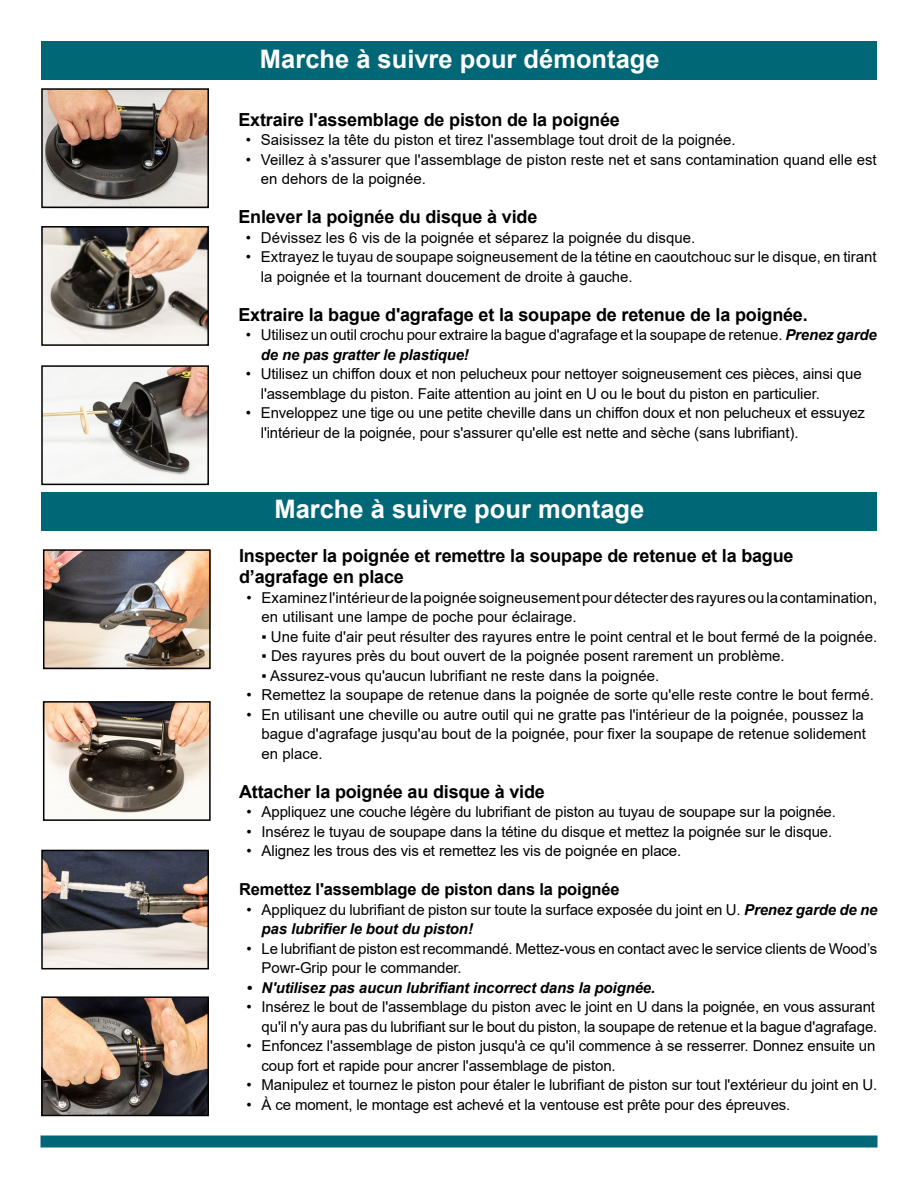
<style>
.page{position:relative;width:918px;height:1188px;background:#fff}
.page>*{position:absolute;margin:0;border:0;box-sizing:border-box;transform-origin:0 0}
.t1{font:700 25.5px "Arial";color:#fff}
.t2{font:700 18px/21px "Arial";letter-spacing:-.01em;color:#000}
.t3{font:700 16.5px "Arial";letter-spacing:-.01em;color:#000}
.t4{font:15px/19.5px "Arial";letter-spacing:-.01em;color:#000}
.t5{font:italic 700 15px "Arial";letter-spacing:-.01em;color:#000}
.s1{font-weight:700;font-style:italic}
</style>
<div class="page">
<div style="left:41px;top:41px;width:836px;height:39px;background:#006777"></div>
<div style="left:41px;top:492px;width:836px;height:39px;background:#006777"></div>
<div style="left:40px;top:1136px;width:838px;height:12px;background:#006777"></div>
<img style="left:44px;top:853px;width:162px;height:113px">
<img style="left:44px;top:368px;width:162px;height:114px">
<div style="left:41px;top:365px;width:168px;height:120px;border:2px solid #000"></div>
<img style="left:44px;top:229px;width:162px;height:114px">
<img style="left:42px;top:91px;width:166px;height:118px">
<div style="left:41px;top:226px;width:168px;height:120px;border:2px solid #000"></div>
<div style="left:41px;top:88px;width:168px;height:120px;border:2px solid #000"></div>
<img style="left:44px;top:999px;width:162px;height:114px">
<div style="left:41px;top:996px;width:168px;height:120px;border:2px solid #000"></div>
<div style="left:41px;top:850px;width:168px;height:119px;border:2px solid #000"></div>
<img style="left:46px;top:704px;width:162px;height:112px">
<div style="left:43px;top:701px;width:168px;height:120px;border:2px solid #000"></div>
<img style="left:46px;top:552px;width:162px;height:114px">
<div style="left:43px;top:549px;width:168px;height:120px;border:2px solid #000"></div>
<h1 class="t1" style="left:260px;top:41px;width:401px">Marche à suivre pour démontage</h1>
<p class="t2" style="left:238px;top:109px;width:383px">Extraire l'assemblage de piston de la poignée</p>
<p class="t4" style="left:246px;top:130px;width:491px">• Saisissez la tête du piston et tirez l'assemblage tout droit de la poignée.</p>
<p class="t4" style="left:261px;top:150px;width:617px;text-indent:-15px">• Veillez à s'assurer que l'assemblage de piston reste net et sans contamination quand elle est en dehors de la poignée.</p>
<p class="t2" style="left:238px;top:207px;width:300px">Enlever la poignée du disque à vide</p>
<p class="t4" style="left:246px;top:228px;width:451px">• Dévissez les 6 vis de la poignée et séparez la poignée du disque.</p>
<p class="t4" style="left:261px;top:247px;width:617px;text-indent:-15px">• Extrayez le tuyau de soupape soigneusement de la tétine en caoutchouc sur le disque, en tirant la poignée et la tournant doucement de droite à gauche.</p>
<p class="t2" style="left:238px;top:304px;width:571px">Extraire la bague d'agrafage et la soupape de retenue de la poignée.</p>
<p class="t4" style="left:261px;top:325px;width:617px;text-indent:-15px">• Utilisez un outil crochu pour extraire la bague d'agrafage et la soupape de retenue. <span class="s1">Prenez garde de ne pas gratter le plastique!</span></p>
<p class="t4" style="left:261px;top:364px;width:602px;text-indent:-15px">• Utilisez un chiffon doux et non pelucheux pour nettoyer soigneusement ces pièces, ainsi que l'assemblage du piston. Faite attention au joint en U ou le bout du piston en particulier.</p>
<p class="t4" style="left:261px;top:403px;width:606px;text-indent:-15px">• Enveloppez une tige ou une petite cheville dans un chiffon doux et non pelucheux et essuyez l'intérieur de la poignée, pour s'assurer qu'elle est nette and sèche (sans lubrifiant).</p>
<h1 class="t1" style="left:274px;top:491px;width:371px">Marche à suivre pour montage</h1>
<p class="t2" style="left:239px;top:546px;width:556px">Inspecter la poignée et remettre la soupape de retenue et la bague d’agrafage en place</p>
<p class="t4" style="left:262px;top:588px;width:617px;text-indent:-15px">• Examinez l'intérieur de la poignée soigneusement pour détecter des rayures ou la contamination, en utilisant une lampe de poche pour éclairage.</p>
<p class="t4" style="left:262px;top:627px;width:617px">▪ Une fuite d'air peut résulter des rayures entre le point central et le bout fermé de la poignée.</p>
<p class="t4" style="left:262px;top:646px;width:525px">▪ Des rayures près du bout ouvert de la poignée posent rarement un problème.</p>
<p class="t4" style="left:262px;top:666px;width:399px">▪ Assurez-vous qu'aucun lubrifiant ne reste dans la poignée.</p>
<p class="t4" style="left:247px;top:685px;width:629px">• Remettez la soupape de retenue dans la poignée de sorte qu'elle reste contre le bout fermé.</p>
<p class="t4" style="left:262px;top:705px;width:606px;text-indent:-15px">• En utilisant une cheville ou autre outil qui ne gratte pas l'intérieur de la poignée, poussez la bague d'agrafage jusqu'au bout de la poignée, pour fixer la soupape de retenue solidement en place.</p>
<p class="t2" style="left:239px;top:781px;width:307px">Attacher la poignée au disque à vide</p>
<p class="t4" style="left:247px;top:802px;width:591px">• Appliquez une couche légère du lubrifiant de piston au tuyau de soupape sur la poignée.</p>
<p class="t4" style="left:247px;top:822px;width:587px">• Insérez le tuyau de soupape dans la tétine du disque et mettez la poignée sur le disque.</p>
<p class="t4" style="left:247px;top:841px;width:436px">• Alignez les trous des vis et remettez les vis de poignée en place.</p>
<p class="t3" style="left:239px;top:878px;width:382px">Remettez l'assemblage de piston dans la poignée</p>
<p class="t4" style="left:262px;top:900px;width:617px;text-indent:-15px">• Appliquez du lubrifiant de piston sur toute la surface exposée du joint en U. <span class="s1">Prenez garde de ne pas lubrifier le bout du piston!</span></p>
<p class="t4" style="left:262px;top:939px;width:617px;text-indent:-15px">• Le lubrifiant de piston est recommandé. Mettez-vous en contact avec le service clients de Wood’s<br>Powr-Grip pour le commander.</p>
<p class="t5" style="left:247px;top:978px;width:410px">• N'utilisez pas aucun lubrifiant incorrect dans la poignée.</p>
<p class="t4" style="left:247px;top:997px;width:632px;text-align:right">• Insérez le bout de l'assemblage du piston avec le joint en U dans la poignée, en vous assurant qu'il n'y aura pas du lubrifiant sur le bout du piston, la soupape de retenue et la bague d'agrafage.</p>
<p class="t4" style="left:262px;top:1036px;width:615px;text-indent:-15px">• Enfoncez l'assemblage de piston jusqu'à ce qu'il commence à se resserrer. Donnez ensuite un coup fort et rapide pour ancrer l'assemblage de piston.</p>
<p class="t4" style="left:247px;top:1075px;width:632px">• Manipulez et tournez le piston pour étaler le lubrifiant de piston sur tout l'extérieur du joint en U.</p>
<p class="t4" style="left:247px;top:1095px;width:545px">• À ce moment, le montage est achevé et la ventouse est prête pour des épreuves.</p>
</div>
